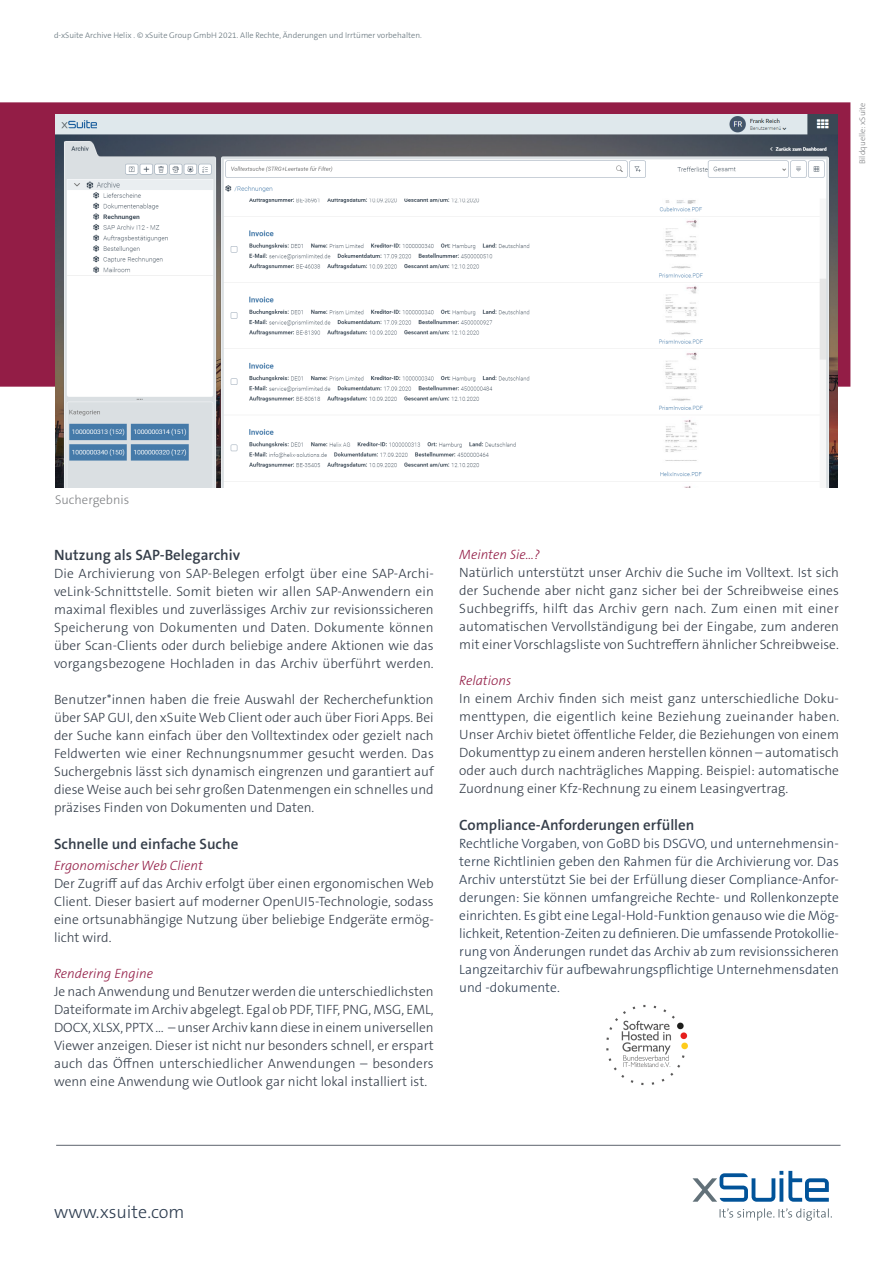
<style>
.page{position:relative;width:893px;height:1263px;background:#fff}
.page>*{position:absolute;margin:0;border:0;box-sizing:border-box;transform-origin:0 0}
.t1{font:300 18px "The Sans B W3";color:#2e3d50}
.t2{font:600 15px "The Sans B W6";color:#343d49}
.t3{font:300 13.5px/18px "The Sans B W3";color:#343d49;text-align:justify}
.t4{font:300 13.5px/18px "The Sans B W3";color:#2e3d50;text-align:justify}
.t5{font:italic 300 13.5px "The Sans B W3";color:#931d46}
.t6{font:300 12.75px "The Sans B W3";color:#808285}
.t7{font:300 8.25px "The Sans B W3";color:#627179}
.t8{font:300 8.25px "The Sans B W3";color:#808285}
</style>
<div class="page">
<svg style="left:692px;top:1171px;width:137px;height:31px"></svg>
<svg style="left:720px;top:1208px;width:112px;height:13px"></svg>
<hr style="left:56px;top:1145px;width:784px;height:1px;background:#343d49">
<div style="left:0;top:102px;width:850px;height:285px;background:#931d46"></div>
<img style="left:55px;top:115px;width:783px;height:373px">
<img style="left:606px;top:1004px;width:82px;height:81px">
<p class="t7" style="left:54px;top:30px;width:369px">d-xSuite Archive Helix . © xSuite Group GmbH 2021. Alle Rechte, Änderungen und Irrtümer vorbehalten.</p>
<p class="t8" style="left:857px;top:164px;width:63px;rotate:-90deg">Bildquelle: xSuite</p>
<p class="t6" style="left:55px;top:492px;width:76px">Suchergebnis</p>
<p class="t2" style="left:54px;top:545px;width:188px">Nutzung als SAP-Belegarchiv</p>
<p class="t3" style="left:54px;top:564px;width:381px">Die Archivierung von SAP-Belegen erfolgt über eine SAP-Archi&shy;veLink-Schnittstelle. Somit bieten wir allen SAP-Anwendern ein maximal flexibles und zuverlässiges Archiv zur revisionssicheren Speicherung von Dokumenten und Daten. Dokumente können über Scan-Clients oder durch beliebige andere Aktionen wie das vorgangsbezogene Hochladen in das Archiv überführt werden.</p>
<p class="t3" style="left:54px;top:690px;width:381px">Benutzer*innen haben die freie Auswahl der Recherchefunktion über SAP GUI, den xSuite Web Client oder auch über Fiori Apps. Bei der Suche kann einfach über den Volltextindex oder gezielt nach Feldwerten wie einer Rechnungsnummer gesucht werden. Das Suchergebnis lässt sich dynamisch eingrenzen und garantiert auf diese Weise auch bei sehr großen Datenmengen ein schnelles und präzises Finden von Dokumenten und Daten.</p>
<p class="t2" style="left:54px;top:834px;width:186px">Schnelle und einfache Suche</p>
<p class="t5" style="left:54px;top:858px;width:150px">Ergonomischer Web Client</p>
<p class="t3" style="left:54px;top:875px;width:381px">Der Zugriff auf das Archiv erfolgt über einen ergonomischen Web Client. Dieser basiert auf moderner OpenUI5-Technologie, sodass eine ortsunabhängige Nutzung über beliebige Endgeräte ermög&shy;licht wird.</p>
<p class="t5" style="left:54px;top:966px;width:101px">Rendering Engine</p>
<p class="t3" style="left:54px;top:983px;width:381px">Je nach Anwendung und Benutzer werden die unterschiedlichsten Dateiformate im Archiv abgelegt. Egal ob PDF, TIFF, PNG, MSG, EML, DOCX, XLSX, PPTX … – unser Archiv kann diese in einem universellen Viewer anzeigen. Dieser ist nicht nur besonders schnell, er erspart auch das Öffnen unterschiedlicher Anwendungen – besonders wenn eine Anwendung wie Outlook gar nicht lokal installiert ist.</p>
<p class="t5" style="left:459px;top:546px;width:82px">Meinten Sie…?</p>
<p class="t3" style="left:459px;top:563px;width:381px">Natürlich unterstützt unser Archiv die Suche im Volltext. Ist sich der Suchende aber nicht ganz sicher bei der Schreibweise eines Suchbegriffs, hilft das Archiv gern nach. Zum einen mit einer automatischen Vervollständigung bei der Eingabe, zum anderen mit einer Vorschlagsliste von Suchtreffern ähnlicher Schreibweise.</p>
<p class="t5" style="left:459px;top:672px;width:53px">Relations</p>
<p class="t3" style="left:459px;top:689px;width:381px">In einem Archiv finden sich meist ganz unterschiedliche Doku&shy;menttypen, die eigentlich keine Beziehung zueinander haben.<br>Unser Archiv bietet öffentliche Felder, die Beziehungen von einem Dokumenttyp zu einem anderen herstellen können – automatisch oder auch durch nachträgliches Mapping. Beispiel: automatische Zuordnung einer Kfz-Rechnung zu einem Leasingvertrag.</p>
<p class="t2" style="left:459px;top:815px;width:237px">Compliance-Anforderungen erfüllen</p>
<p class="t4" style="left:459px;top:835px;width:381px">Rechtliche Vorgaben, von GoBD bis DSGVO, und unternehmensin&shy;terne Richtlinien geben den Rahmen für die Archivierung vor. Das Archiv unterstützt Sie bei der Erfüllung dieser Compliance-Anfor&shy;derungen: Sie können umfangreiche Rechte- und Rollenkonzepte einrichten. Es gibt eine Legal-Hold-Funktion genauso wie die Mög&shy;lichkeit, Retention-Zeiten zu definieren. Die umfassende Protokollie&shy;rung von Änderungen rundet das Archiv ab zum revisionssicheren Langzeitarchiv für aufbewahrungspflichtige Unternehmensdaten und -dokumente.</p>
<p class="t1" style="left:54px;top:1200px;width:132px">www.xsuite.com</p>
</div>
